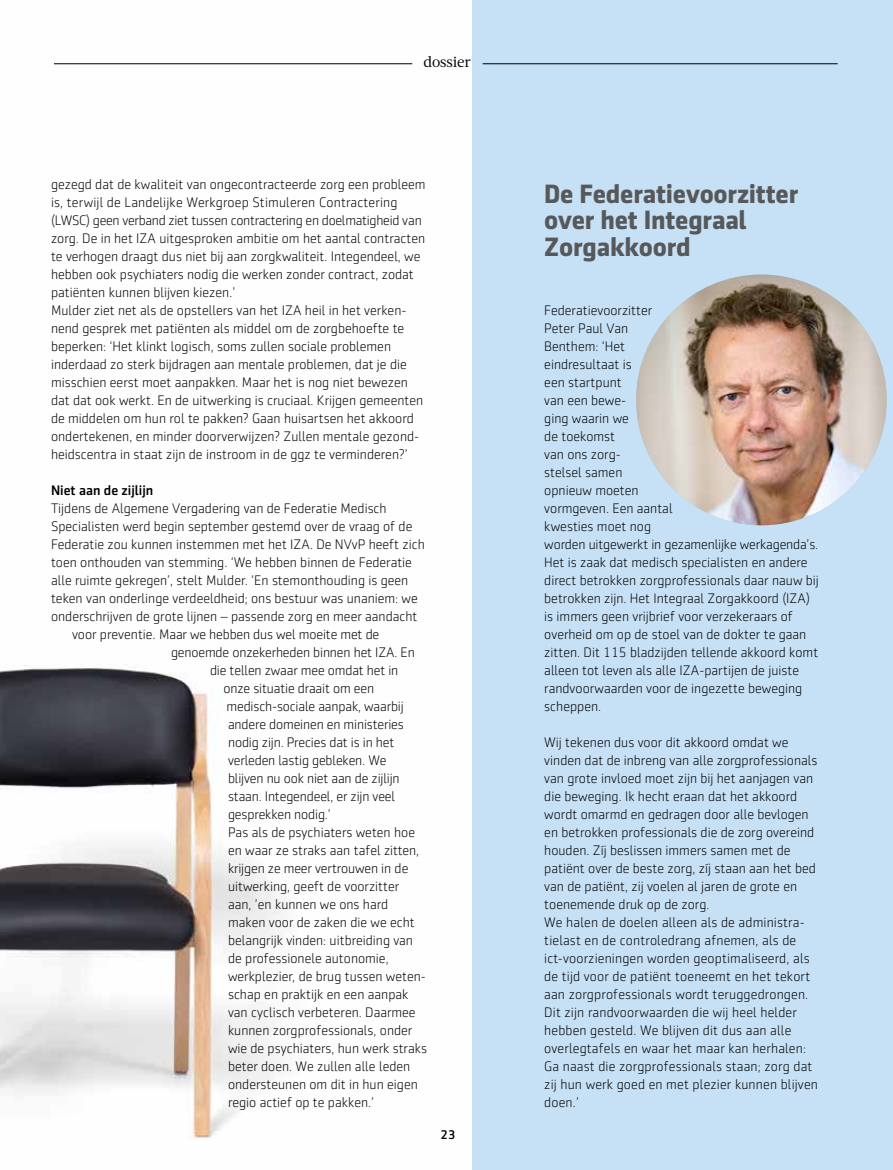
<style>
.page{position:relative;width:893px;height:1170px;background:#fff}
.page>*{position:absolute;margin:0;border:0;box-sizing:border-box;transform-origin:0 0}
.t1{font:700 26.85px/26.8px "Sentico Sans DT";letter-spacing:-.01em;color:#58595b}
.t2{font:15px "Acta";letter-spacing:-.01em;color:#000}
.t3{font:300 13.95px/18px "Sentico Sans DT";color:#000}
.t4{font:500 13.95px "Sentico Sans DT";color:#000}
.t5{font:500 12.75px "Sentico Sans DT";color:#000}
</style>
<div class="page">
<img style="left:0;top:0;width:893px;height:1169px">
<p class="t2" style="left:423px;top:53px;width:49px">dossier</p>
<p class="t3" style="left:51px;top:175px;width:376px">gezegd dat de kwaliteit van ongecontracteerde zorg een probleem is, terwijl de Landelijke Werkgroep Stimuleren Contractering (LWSC) geen verband ziet tussen contractering en doelmatigheid van zorg. De in het IZA uitgesproken ambitie om het aantal contracten te verhogen draagt dus niet bij aan zorgkwaliteit. Integendeel, we hebben ook psychiaters nodig die werken zonder contract, zodat patiënten kunnen blijven kiezen.’<br>Mulder ziet net als de opstellers van het IZA heil in het verken&shy;nend gesprek met patiënten als middel om de zorgbehoefte te beperken: ‘Het klinkt logisch, soms zullen sociale problemen inderdaad zo sterk bijdragen aan mentale problemen, dat je die misschien eerst moet aanpakken. Maar het is nog niet bewezen dat dat ook werkt. En de uitwerking is cruciaal. Krijgen gemeenten de middelen om hun rol te pakken? Gaan huisartsen het akkoord ondertekenen, en minder doorverwijzen? Zullen mentale gezond&shy;heidscentra in staat zijn de instroom in de ggz te verminderen?’</p>
<p class="t4" style="left:51px;top:482px;width:104px">Niet aan de zijlijn</p>
<p class="t3" style="left:51px;top:499px;width:337px">Tijdens de Algemene Vergadering van de Federatie Medisch</p>
<p class="t3" style="left:51px;top:517px;width:363px">Specialisten werd begin september gestemd over de vraag of de</p>
<p class="t3" style="left:51px;top:535px;width:375px">Federatie zou kunnen instemmen met het IZA. De NVvP heeft zich</p>
<p class="t3" style="left:51px;top:553px;width:362px">toen onthouden van stemming. ‘We hebben binnen de Federatie</p>
<p class="t3" style="left:51px;top:571px;width:359px">alle ruimte gekregen’, stelt Mulder. ‘En stemonthouding is geen</p>
<p class="t3" style="left:51px;top:589px;width:368px">teken van onderlinge verdeeldheid; ons bestuur was unaniem: we</p>
<p class="t3" style="left:51px;top:607px;width:368px">onderschrijven de grote lijnen – passende zorg en meer aandacht</p>
<p class="t3" style="left:72px;top:625px;width:309px">voor preventie. Maar we hebben dus wel moeite met de</p>
<p class="t3" style="left:171px;top:643px;width:245px">genoemde onzekerheden binnen het IZA. En</p>
<p class="t3" style="left:210px;top:661px;width:190px">die tellen zwaar mee omdat het in</p>
<p class="t3" style="left:224px;top:679px;width:152px">onze situatie draait om een</p>
<p class="t3" style="left:227px;top:697px;width:179px">medisch-sociale aanpak, waarbij</p>
<p class="t3" style="left:228px;top:715px;width:177px">andere domeinen en ministeries</p>
<p class="t3" style="left:228px;top:733px;width:168px">nodig zijn. Precies dat is in het</p>
<p class="t3" style="left:228px;top:751px;width:160px">verleden lastig gebleken. We</p>
<p class="t3" style="left:228px;top:769px;width:173px">blijven nu ook niet aan de zijlijn</p>
<p class="t3" style="left:228px;top:787px;width:169px">staan. Integendeel, er zijn veel</p>
<p class="t3" style="left:228px;top:805px;width:104px">gesprekken nodig.’</p>
<p class="t3" style="left:228px;top:823px;width:188px">Pas als de psychiaters weten hoe</p>
<p class="t3" style="left:228px;top:841px;width:193px">en waar ze straks aan tafel zitten,</p>
<p class="t3" style="left:228px;top:859px;width:182px">krijgen ze meer vertrouwen in de</p>
<p class="t3" style="left:228px;top:877px;width:173px">uitwerking, geeft de voorzitter</p>
<p class="t3" style="left:228px;top:895px;width:162px">aan, ’en kunnen we ons hard</p>
<p class="t3" style="left:228px;top:913px;width:188px">maken voor de zaken die we echt</p>
<p class="t3" style="left:228px;top:931px;width:186px">belangrijk vinden: uitbreiding van</p>
<p class="t3" style="left:228px;top:949px;width:162px">de professionele autonomie,</p>
<p class="t3" style="left:228px;top:967px;width:199px">werkplezier, de brug tussen weten-</p>
<p class="t3" style="left:228px;top:985px;width:182px">schap en praktijk en een aanpak</p>
<p class="t3" style="left:228px;top:1003px;width:189px">van cyclisch verbeteren. Daarmee</p>
<p class="t3" style="left:228px;top:1021px;width:186px">kunnen zorgprofessionals, onder</p>
<p class="t3" style="left:228px;top:1039px;width:200px">wie de psychiaters, hun werk straks</p>
<p class="t3" style="left:228px;top:1057px;width:184px">beter doen. We zullen alle leden</p>
<p class="t3" style="left:228px;top:1075px;width:191px">ondersteunen om dit in hun eigen</p>
<p class="t3" style="left:228px;top:1093px;width:148px">regio actief op te pakken.’</p>
<p class="t5" style="left:441px;top:1127px;width:16px">23</p>
<h1 class="t1" style="left:544px;top:180px;width:256px">De Federatievoorzitter over het Integraal<br>Zorgakkoord</h1>
<p class="t3" style="left:544px;top:301px;width:276px">Federatievoorzitter<br>Peter Paul Van<br>Benthem: ‘Het<br>eindresultaat is<br>een startpunt<br>van een bewe-<br>ging waarin we<br>de toekomst<br>van ons zorg-<br>stelsel samen<br>opnieuw moeten<br>vormgeven. Een aantal<br>kwesties moet nog<br>worden uitgewerkt in gezamenlijke werkagenda’s.<br>Het is zaak dat medisch specialisten en andere direct betrokken zorgprofessionals daar nauw bij betrokken zijn. Het Integraal Zorgakkoord (IZA) is immers geen vrijbrief voor verzekeraars of overheid om op de stoel van de dokter te gaan zitten. Dit 115 bladzijden tellende akkoord komt alleen tot leven als alle IZA-partijen de juiste randvoorwaarden voor de ingezette beweging scheppen.</p>
<p class="t3" style="left:544px;top:733px;width:275px">Wij tekenen dus voor dit akkoord omdat we vinden dat de inbreng van alle zorgprofessionals van grote invloed moet zijn bij het aanjagen van die beweging. Ik hecht eraan dat het akkoord wordt omarmd en gedragen door alle bevlogen en betrokken professionals die de zorg overeind houden. Zíj beslissen immers samen met de patiënt over de beste zorg, zíj staan aan het bed van de patiënt, zij voelen al jaren de grote en toenemende druk op de zorg.<br>We halen de doelen alleen als de administra&shy;tielast en de controledrang afnemen, als de ict-voorzieningen worden geoptimaliseerd, als de tijd voor de patiënt toeneemt en het tekort aan zorgprofessionals wordt teruggedrongen.<br>Dit zijn randvoorwaarden die wij heel helder hebben gesteld. We blijven dit dus aan alle overlegtafels en waar het maar kan herhalen:<br>Ga naast die zorgprofessionals staan; zorg dat zij hun werk goed en met plezier kunnen blijven doen.’</p>
</div>
